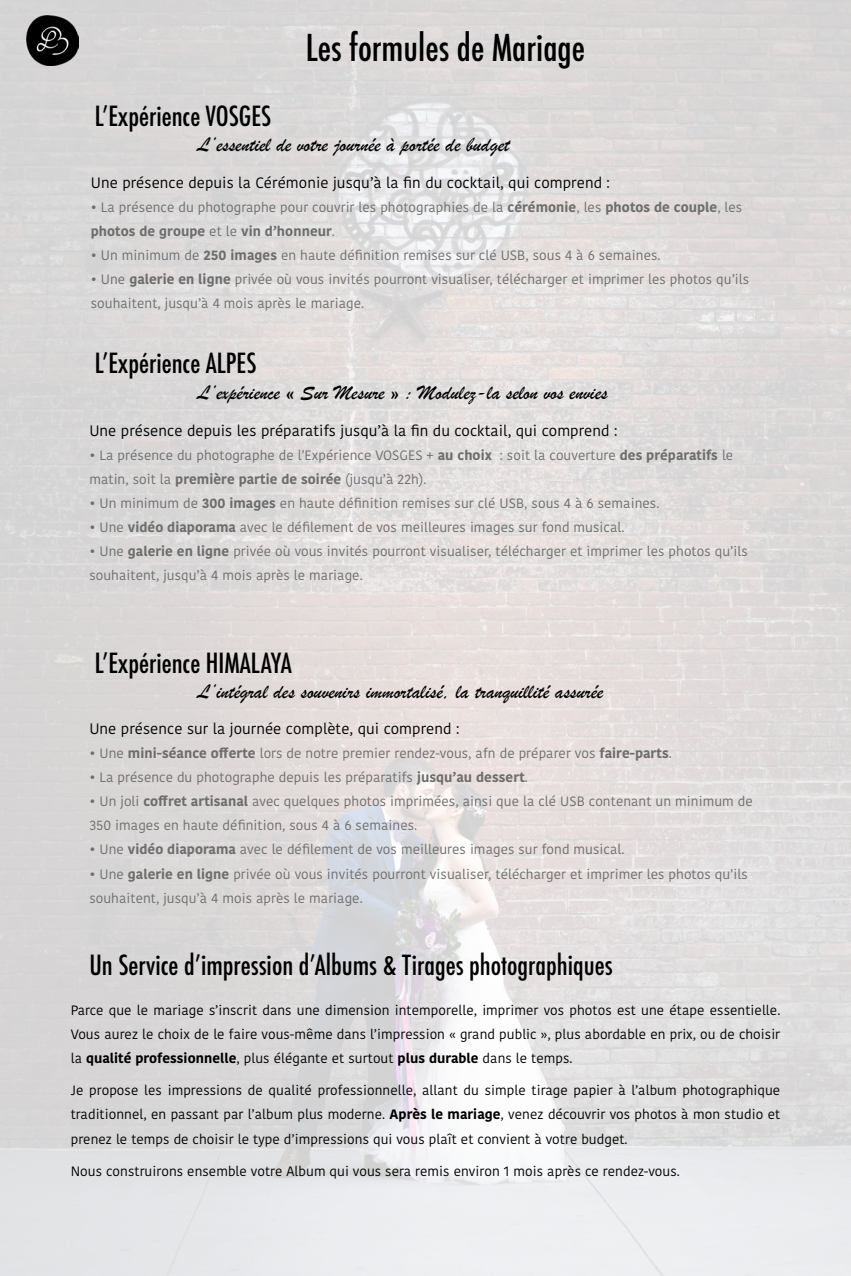
<style>
.page{position:relative;width:851px;height:1276px;background:#fff}
.page>*{position:absolute;margin:0;border:0;box-sizing:border-box;transform-origin:0 0}
.t1{font:500 condensed 36px "Futura";color:#000}
.t2{font:500 condensed 27px "Futura";color:#000}
.t3{font:21px "Brush Script";color:#000}
.t4{font:15px "Kohinoor Devanagari";letter-spacing:.005em;color:#000}
.t5{font:13.5px/24px "Kohinoor Devanagari";letter-spacing:.005em;color:#6d6d6c}
.t6{font:13.5px/24px "Kohinoor Devanagari";letter-spacing:.005em;color:#000;text-align:justify}
.s1{font-weight:700}
</style>
<div class="page">
<img style="left:0;top:0;width:850px;height:1276px">
<img style="left:26px;top:15px;width:52px;height:50px">
<h1 class="t1" style="left:306px;top:25px;width:280px">Les formules de Mariage</h1>
<h2 class="t2" style="left:95px;top:99px;width:178px">L’Expérience VOSGES</h2>
<h3 class="t3" style="left:197px;top:131px;width:313px">L’essentiel de votre journée à portée de budget</h3>
<p class="t4" style="left:91px;top:174px;width:520px">Une présence depuis la Cérémonie jusqu’à la fin du cocktail, qui comprend :</p>
<p class="t5" style="left:91px;top:195px;width:653px">• La présence du photographe pour couvrir les photographies de la <span class="s1">cérémonie</span>, les <span class="s1">photos de couple</span>, les <span class="s1">photos de groupe</span> et le <span class="s1">vin d’honneur</span>.</p>
<p class="t5" style="left:91px;top:243px;width:571px">• Un minimum de <span class="s1">250 images</span> en haute définition remises sur clé USB, sous 4 à 6 semaines.</p>
<p class="t5" style="left:91px;top:267px;width:660px">• Une <span class="s1">galerie en ligne</span> privée où vous invités pourront visualiser, télécharger et imprimer les photos qu’ils souhaitent, jusqu’à 4 mois après le mariage.</p>
<h2 class="t2" style="left:95px;top:346px;width:163px">L’Expérience ALPES</h2>
<h3 class="t3" style="left:197px;top:378px;width:412px">L’expérience « Sur Mesure » : Modulez-la selon vos envies</h3>
<p class="t4" style="left:89px;top:422px;width:529px">Une présence depuis les préparatifs jusqu’à la fin du cocktail, qui comprend :</p>
<p class="t5" style="left:89px;top:443px;width:645px">• La présence du photographe de l’Expérience VOSGES + <span class="s1">au choix</span> : soit la couverture <span class="s1">des préparatifs</span> le matin, soit la <span class="s1">première partie de soirée</span> (jusqu’à 22h).</p>
<p class="t5" style="left:89px;top:491px;width:571px">• Un minimum de <span class="s1">300 images</span> en haute définition remises sur clé USB, sous 4 à 6 semaines.</p>
<p class="t5" style="left:89px;top:515px;width:536px">• Une <span class="s1">vidéo diaporama</span> avec le défilement de vos meilleures images sur fond musical.</p>
<p class="t5" style="left:89px;top:539px;width:660px">• Une <span class="s1">galerie en ligne</span> privée où vous invités pourront visualiser, télécharger et imprimer les photos qu’ils souhaitent, jusqu’à 4 mois après le mariage.</p>
<h2 class="t2" style="left:95px;top:646px;width:198px">L’Expérience HIMALAYA</h2>
<h3 class="t3" style="left:197px;top:678px;width:407px">L’intégral des souvenirs immortalisé, la tranquillité assurée</h3>
<p class="t4" style="left:89px;top:720px;width:371px">Une présence sur la journée complète, qui comprend :</p>
<p class="t5" style="left:89px;top:742px;width:584px">• Une <span class="s1">mini-séance offerte</span> lors de notre premier rendez-vous, afn de préparer vos <span class="s1">faire-parts</span>.</p>
<p class="t5" style="left:89px;top:766px;width:440px">• La présence du photographe depuis les préparatifs <span class="s1">jusqu’au dessert</span>.</p>
<p class="t5" style="left:89px;top:790px;width:664px">• Un joli <span class="s1">coffret artisanal</span> avec quelques photos imprimées, ainsi que la clé USB contenant un minimum de<br>350 images en haute définition, sous 4 à 6 semaines.</p>
<p class="t5" style="left:89px;top:838px;width:536px">• Une <span class="s1">vidéo diaporama</span> avec le défilement de vos meilleures images sur fond musical.</p>
<p class="t5" style="left:89px;top:862px;width:660px">• Une <span class="s1">galerie en ligne</span> privée où vous invités pourront visualiser, télécharger et imprimer les photos qu’ils souhaitent, jusqu’à 4 mois après le mariage.</p>
<h2 class="t2" style="left:89px;top:947px;width:525px">Un Service d’impression d’Albums &amp; Tirages photographiques</h2>
<p class="t6" style="left:71px;top:998px;width:711px">Parce que le mariage s’inscrit dans une dimension intemporelle, imprimer vos photos est une étape essentielle.<br>Vous aurez le choix de le faire vous-même dans l’impression « grand public », plus abordable en prix, ou de choisir la <span class="s1">qualité professionnelle</span>, plus élégante et surtout <span class="s1">plus durable</span> dans le temps.</p>
<p class="t6" style="left:71px;top:1078px;width:711px">Je propose les impressions de qualité professionnelle, allant du simple tirage papier à l’album photographique traditionnel, en passant par l’album plus moderne. <span class="s1">Après le mariage</span>, venez découvrir vos photos à mon studio et prenez le temps de choisir le type d’impressions qui vous plaît et convient à votre budget.</p>
<p class="t6" style="left:71px;top:1159px;width:610px">Nous construirons ensemble votre Album qui vous sera remis environ 1 mois après ce rendez-vous.</p>
</div>
